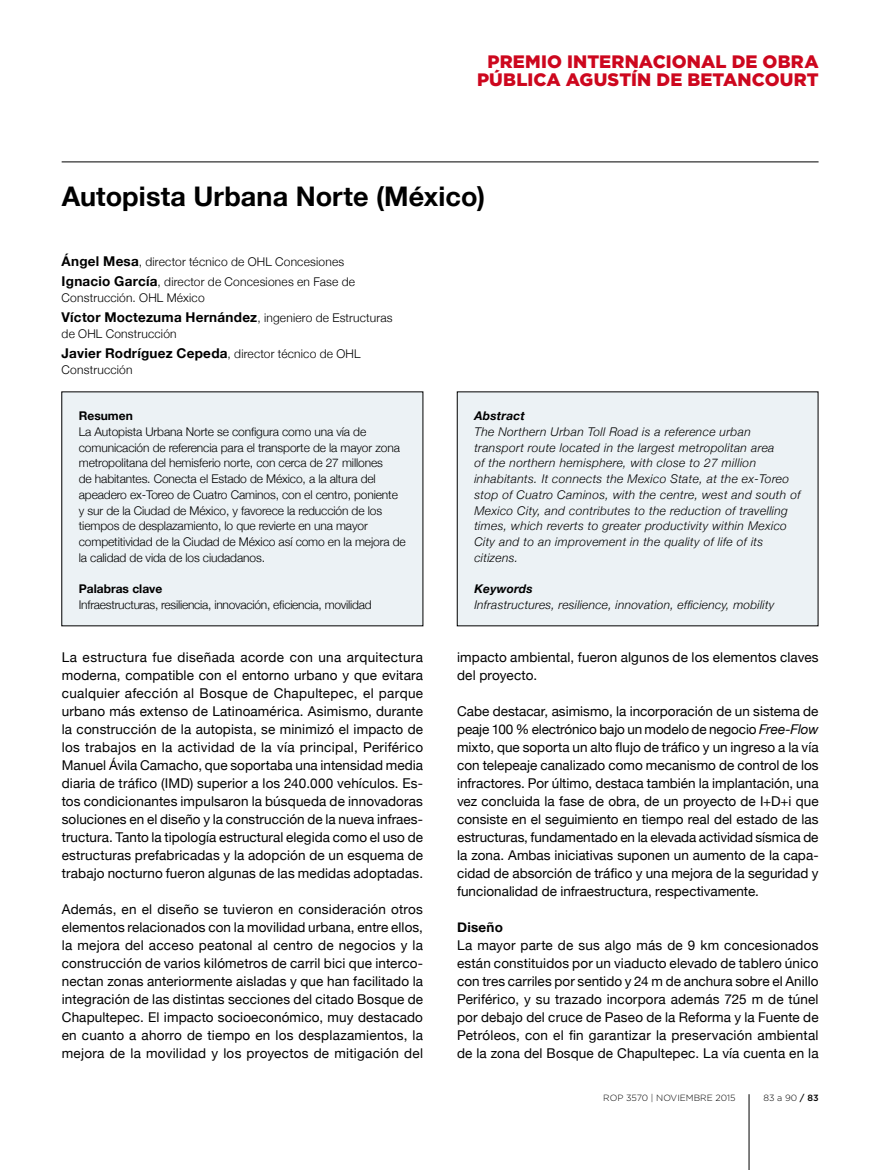
<style>
.page{position:relative;width:893px;height:1170px;background:#fff}
.page>*{position:absolute;margin:0;border:0;box-sizing:border-box;transform-origin:0 0}
.t1{font:700 27px "Helvetica Neue";letter-spacing:.005em;color:#000}
.t2{font:900 18px/18px "Gotham";letter-spacing:.01em;color:#cd071e;text-align:center}
.t3{font:13.5px/18px "Helvetica Neue";letter-spacing:.01em;color:#000;text-align:justify}
.t4{font:700 13.5px "Helvetica Neue";letter-spacing:.02em;color:#000}
.t5{font:300 12px/15.8px "Helvetica Neue";letter-spacing:-.01em;color:#000}
.t6{font:italic 300 12px/15.8px "Helvetica Neue";letter-spacing:.03em;color:#000}
.t7{font:300 12px/20px "Helvetica Neue";letter-spacing:.015em;color:#000}
.t8{font:700 12px "Helvetica Neue";color:#000}
.t9{font:italic 700 12px "Helvetica Neue";letter-spacing:.02em;color:#000}
.t10{font:300 9px "Gotham";color:#000}
.s1{font-weight:700;font-size:13.5px}
.s2{font-weight:300;font-size:12px}
.s3{font-style:italic}
.s4{font-weight:500}
</style>
<div class="page">
<hr style="left:749px;top:1094px;width:1px;height:75px;background:#000">
<hr style="left:62px;top:162px;width:757px;height:1px;background:#000">
<div style="left:62px;top:392px;width:361px;height:233px;background:#ecf2f5"></div>
<div style="left:457px;top:392px;width:361px;height:233px;background:#ecf2f5"></div>
<h2 class="t2" style="left:477px;top:53px;width:343px">PREMIO INTERNACIONAL DE OBRA<br>PÚBLICA AGUSTÍN DE BETANCOURT</h2>
<h1 class="t1" style="left:62px;top:179px;width:425px">Autopista Urbana Norte (México)</h1>
<p class="t7" style="left:62px;top:252px;width:295px"><span class="s1">Ángel Mesa</span>, director técnico de OHL Concesiones<br><span class="s1">Ignacio García</span>, director de Concesiones en Fase de</p>
<p class="t7" style="left:62px;top:288px;width:145px">Construcción. OHL México</p>
<p class="t4" style="left:62px;top:309px;width:332px">Víctor Moctezuma Hernández<span class="s2">, ingeniero de Estructuras</span></p>
<p class="t7" style="left:62px;top:323px;width:117px">de OHL Construcción</p>
<p class="t4" style="left:62px;top:345px;width:300px">Javier Rodríguez Cepeda<span class="s2">, director técnico de OHL</span></p>
<p class="t7" style="left:62px;top:359px;width:72px">Construcción</p>
<p class="t8" style="left:79px;top:408px;width:55px">Resumen</p>
<p class="t5" style="left:79px;top:423px;width:328px">La Autopista Urbana Norte se configura como una vía de comunicación de referencia para el transporte de la mayor zona metropolitana del hemisferio norte, con cerca de 27 millones<br>de habitantes. Conecta el Estado de México, a la altura del apeadero ex-Toreo de Cuatro Caminos, con el centro, poniente y sur de la Ciudad de México, y favorece la reducción de los tiempos de desplazamiento, lo que revierte en una mayor competitividad de la Ciudad de México así como en la mejora de la calidad de vida de los ciudadanos.</p>
<p class="t8" style="left:79px;top:581px;width:85px">Palabras clave</p>
<p class="t5" style="left:79px;top:596px;width:294px">Infraestructuras, resiliencia, innovación, eficiencia, movilidad</p>
<p class="t3" style="left:62px;top:648px;width:363px">La estructura fue diseñada acorde con una arquitectura moderna, compatible con el entorno urbano y que evitara cualquier afección al Bosque de Chapultepec, el parque urbano más extenso de Latinoamérica. Asimismo, durante la construcción de la autopista, se minimizó el impacto de los trabajos en la actividad de la vía principal, Periférico Manuel Ávila Camacho, que soportaba una intensidad media diaria de tráfico (IMD) superior a los 240.000 vehículos. Es&shy;tos condicionantes impulsaron la búsqueda de innovadoras soluciones en el diseño y la construcción de la nueva infraes&shy;tructura. Tanto la tipología estructural elegida como el uso de estructuras prefabricadas y la adopción de un esquema de trabajo nocturno fueron algunas de las medidas adoptadas.</p>
<p class="t3" style="left:62px;top:900px;width:363px">Además, en el diseño se tuvieron en consideración otros elementos relacionados con la movilidad urbana, entre ellos, la mejora del acceso peatonal al centro de negocios y la construcción de varios kilómetros de carril bici que interco&shy;nectan zonas anteriormente aisladas y que han facilitado la integración de las distintas secciones del citado Bosque de Chapultepec. El impacto socioeconómico, muy destacado en cuanto a ahorro de tiempo en los desplazamientos, la mejora de la movilidad y los proyectos de mitigación del</p>
<p class="t9" style="left:474px;top:408px;width:52px">Abstract</p>
<p class="t6" style="left:474px;top:423px;width:328px">The Northern Urban Toll Road is a reference urban transport route located in the largest metropolitan area<br>of the northern hemisphere, with close to 27 million inhabitants. It connects the Mexico State, at the ex-Toreo stop of Cuatro Caminos, with the centre, west and south of Mexico City, and contributes to the reduction of travelling times, which reverts to greater productivity within Mexico City and to an improvement in the quality of life of its citizens.</p>
<p class="t9" style="left:474px;top:581px;width:60px">Keywords</p>
<p class="t6" style="left:474px;top:597px;width:302px">Infrastructures, resilience, innovation, efficiency, mobility</p>
<p class="t3" style="left:457px;top:648px;width:363px">impacto ambiental, fueron algunos de los elementos claves del proyecto.</p>
<p class="t3" style="left:457px;top:702px;width:363px">Cabe destacar, asimismo, la incorporación de un sistema de peaje 100 % electrónico bajo un modelo de negocio <span class="s3">Free-Flow </span>mixto, que soporta un alto flujo de tráfico y un ingreso a la vía con telepeaje canalizado como mecanismo de control de los infractores. Por último, destaca también la implantación, una vez concluida la fase de obra, de un proyecto de I+D+i que consiste en el seguimiento en tiempo real del estado de las estructuras, fundamentado en la elevada actividad sísmica de la zona. Ambas iniciativas suponen un aumento de la capa&shy;cidad de absorción de tráfico y una mejora de la seguridad y funcionalidad de infraestructura, respectivamente.</p>
<p class="t4" style="left:457px;top:918px;width:47px">Diseño</p>
<p class="t3" style="left:457px;top:936px;width:363px">La mayor parte de sus algo más de 9 km concesionados están constituidos por un viaducto elevado de tablero único con tres carriles por sentido y 24 m de anchura sobre el Anillo Periférico, y su trazado incorpora además 725 m de túnel por debajo del cruce de Paseo de la Reforma y la Fuente de Petróleos, con el fin garantizar la preservación ambiental de la zona del Bosque de Chapultepec. La vía cuenta en la</p>
<p class="t10" style="left:763px;top:1092px;width:57px">83 a 90 <span class="s4">/ 83</span></p>
<p class="t10" style="left:603px;top:1092px;width:134px">ROP 3570 | NOVIEMBRE 2015</p>
</div>
